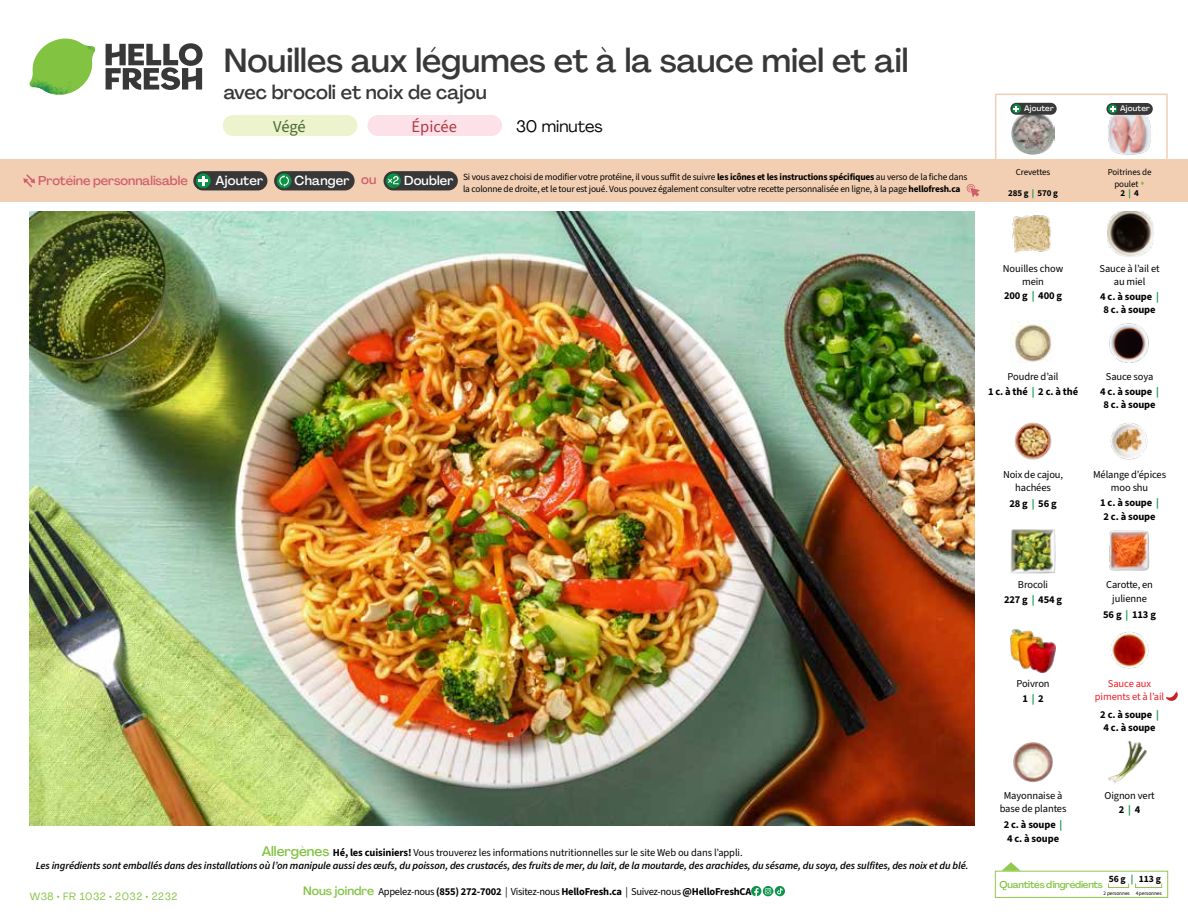
<style>
.page{position:relative;width:1188px;height:918px;background:#fff}
.page>*{position:absolute;margin:0;border:0;box-sizing:border-box;transform-origin:0 0}
.t1{font:500 33px "Agrandir";color:#383839}
.t2{font:500 19.5px "Agrandir";color:#383839}
.t3{font:16.5px "Agrandir";color:#000}
.t4{font:16.5px "Source Sans 3";color:#b33841}
.t5{font:16.5px "Source Sans 3";color:#476b32}
.t6{font:500 12.9px "Agrandir";letter-spacing:.015em;color:#fff}
.t7{font:500 12.75px "Agrandir";letter-spacing:-.005em;color:#d15f6a}
.t8{font:italic 600 10.5px/13.5px "Source Sans 3";letter-spacing:-.01em;color:#000;text-align:center}
.t9{font:700 10.5px/13.5px "Source Sans 3";letter-spacing:-.01em;color:#000;text-align:center}
.t10{font:10.5px/13.5px "Source Sans 3";letter-spacing:-.01em;color:#000;text-align:center}
.t11{font:10.5px/13.5px "Source Sans 3";letter-spacing:-.01em;color:#ed1d24;text-align:center}
.t12{font:10.5px "Agrandir";letter-spacing:.05em;color:#82c341}
.t13{font:500 9.75px "Agrandir";letter-spacing:-.025em;color:#82c341}
.t14{font:700 9.6px "Source Sans 3";color:#000}
.t15{font:9.45px/12px "Source Sans 3";letter-spacing:-.02em;color:#000}
.t16{font:9px/11.6px "Source Sans 3";letter-spacing:-.01em;color:#000;text-align:center}
.t17{font:700 9px "Source Sans 3";letter-spacing:-.01em;color:#000}
.t18{font:500 7.95px "Agrandir";letter-spacing:.025em;color:#fff}
.t19{font:5.25px "Source Sans 3";letter-spacing:-.01em;color:#000}
.s1{color:#d15f6a}
.s2{color:#8cba42}
.s3{color:#0b9446}
.s4{font-weight:700}
.s5{font-weight:700;color:#0b9446}
.s6{font-weight:400}
.s7{font-family:"Agrandir";font-weight:500;font-style:normal;font-size:13.5px;color:#82c341}
.s8{font-weight:700;font-style:normal}
.s9{font-weight:400;font-style:normal}
.s10{font-family:"Agrandir";font-weight:500;font-size:12px;color:#82c341}
</style>
<div class="page">
<svg style="left:106px;top:43px;width:97px;height:47px"></svg>
<svg style="left:34px;top:39px;width:59px;height:38px"></svg>
<img style="left:65px;top:39px;width:30px;height:25px">
<img style="left:33px;top:60px;width:56px;height:10px">
<img style="left:29px;top:64px;width:58px;height:31px">
<img style="left:64px;top:70px;width:25px;height:24px">
<img style="left:30px;top:211px;width:945px;height:615px">
<svg style="left:775px;top:886px;width:10px;height:10px"></svg>
<svg style="left:751px;top:886px;width:32px;height:10px"></svg>
<svg style="left:1002px;top:862px;width:19px;height:9px"></svg>
<div style="left:995px;top:871px;width:173px;height:27px;border:1px solid #91c84e"></div>
<div style="left:1108px;top:883px;width:21px;height:5px;border:1px solid #91c84e"></div>
<div style="left:1135px;top:883px;width:27px;height:5px;border:1px solid #91c84e"></div>
<img style="left:1011px;top:321px;width:41px;height:41px">
<img style="left:1109px;top:323px;width:40px;height:40px">
<img style="left:1014px;top:422px;width:38px;height:38px">
<img style="left:1110px;top:423px;width:38px;height:37px">
<img style="left:1011px;top:529px;width:45px;height:45px">
<img style="left:1109px;top:530px;width:41px;height:41px">
<img style="left:1011px;top:629px;width:45px;height:44px">
<img style="left:1013px;top:742px;width:40px;height:40px">
<img style="left:1108px;top:740px;width:39px;height:44px">
<img style="left:1108px;top:211px;width:45px;height:46px">
<img style="left:1012px;top:215px;width:39px;height:38px">
<img style="left:1110px;top:632px;width:39px;height:37px">
<svg style="left:1166px;top:690px;width:12px;height:11px"></svg>
<div style="left:0;top:160px;width:1188px;height:42px;background:#f2cfb3"></div>
<svg style="left:23px;top:174px;width:12px;height:13px"></svg>
<div style="left:384px;top:171px;width:74px;height:19px;background:#383839;border-radius:10px"></div>
<svg style="left:386px;top:173px;width:15px;height:15px"></svg>
<div style="left:389px;top:180px;width:11px;height:11px;background:#000;opacity:.35"></div>
<svg style="left:387px;top:176px;width:12px;height:8px"></svg>
<div style="left:274px;top:171px;width:81px;height:19px;background:#383839;border-radius:10px"></div>
<svg style="left:277px;top:173px;width:15px;height:15px"></svg>
<svg style="left:279px;top:175px;width:10px;height:12px"></svg>
<div style="left:193px;top:171px;width:74px;height:19px;background:#383839;border-radius:10px"></div>
<svg style="left:196px;top:173px;width:15px;height:15px"></svg>
<svg style="left:198px;top:176px;width:10px;height:10px"></svg>
<svg style="left:967px;top:184px;width:13px;height:13px"></svg>
<div style="left:995px;top:94px;width:173px;height:69px;border:2px solid #f2cfb3"></div>
<img style="left:1108px;top:114px;width:43px;height:41px">
<img style="left:1011px;top:115px;width:44px;height:40px">
<div style="left:1010px;top:103px;width:47px;height:12px;background:#383839;border-radius:6px"></div>
<svg style="left:1012px;top:104px;width:9px;height:9px"></svg>
<svg style="left:1014px;top:106px;width:5px;height:6px"></svg>
<div style="left:1106px;top:103px;width:47px;height:12px;background:#383839;border-radius:6px"></div>
<svg style="left:1108px;top:104px;width:9px;height:9px"></svg>
<svg style="left:1110px;top:106px;width:6px;height:6px"></svg>
<div style="left:223px;top:115px;width:134px;height:21px;background:#edf3cd;border-radius:10px"></div>
<div style="left:367px;top:115px;width:135px;height:21px;background:#fce1e9;border-radius:10px"></div>
<h1 class="t1" style="left:224px;top:40px;width:686px">Nouilles aux légumes et à la sauce miel et ail</h1>
<h2 class="t2" style="left:224px;top:80px;width:264px">avec brocoli et noix de cajou</h2>
<h3 class="t3" style="left:516px;top:116px;width:88px">30 minutes</h3>
<h3 class="t5" style="left:273px;top:116px;width:34px">Végé</h3>
<h3 class="t4" style="left:412px;top:116px;width:47px">Épicée</h3>
<p class="t18" style="left:1024px;top:104px;width:31px">Ajouter</p>
<p class="t18" style="left:1120px;top:104px;width:31px">Ajouter</p>
<p class="t7" style="left:38px;top:173px;width:151px">Protéine personnalisable</p>
<p class="t6" style="left:216px;top:172px;width:49px">Ajouter</p>
<p class="t6" style="left:295px;top:172px;width:83px">Changer <span class="s1">ou</span></p>
<p class="t6" style="left:404px;top:172px;width:51px">Doubler</p>
<p class="t16" style="left:1108px;top:166px;width:45px">Poitrines de poulet <span class="s2">▲</span></p>
<p class="t17" style="left:1120px;top:187px;width:20px">2 <span class="s3">|</span> 4</p>
<p class="t16" style="left:1016px;top:166px;width:36px">Crevettes</p>
<p class="t17" style="left:1008px;top:187px;width:51px">285 g <span class="s3">|</span> 570 g</p>
<p class="t15" style="left:463px;top:171px;width:506px">Si vous avez choisi de modifier votre protéine, il vous suffit de suivre <span class="s4">les icônes et les instructions spécifiques</span> au verso de la fiche dans la colonne de droite, et le tour est joué. Vous pouvez également consulter votre recette personnalisée en ligne, à la page <span class="s4">hellofresh.ca</span></p>
<p class="t10" style="left:1003px;top:261px;width:62px">Nouilles chow mein<br><span class="s4">200 g</span> <span class="s5">|</span> <span class="s4">400 g</span></p>
<p class="t10" style="left:1100px;top:261px;width:62px">Sauce à l’ail et au miel</p>
<p class="t9" style="left:1100px;top:290px;width:60px">4 c. à soupe <span class="s3">|<br></span>8 c. à soupe</p>
<p class="t9" style="left:988px;top:369px;width:92px;line-height:14.9px"><span class="s6">Poudre d’ail<br></span>1 c. à thé <span class="s3">|</span> 2 c. à thé</p>
<p class="t10" style="left:1100px;top:369px;width:60px;line-height:14.9px">Sauce soya<br><span class="s4">4 c. à soupe</span> <span class="s5">|</span></p>
<p class="t9" style="left:1104px;top:398px;width:54px">8 c. à soupe</p>
<p class="t10" style="left:1003px;top:467px;width:62px">Noix de cajou, hachées</p>
<p class="t9" style="left:1009px;top:497px;width:49px">28g <span class="s3">|</span> 56g</p>
<p class="t10" style="left:1093px;top:467px;width:75px">Mélange d’épices moo shu</p>
<p class="t9" style="left:1100px;top:496px;width:60px">1 c. à soupe <span class="s3">|<br></span>2 c. à soupe</p>
<p class="t9" style="left:1004px;top:577px;width:60px;line-height:14.9px"><span class="s6">Brocoli<br></span>227 g <span class="s3">|</span> 454 g</p>
<p class="t10" style="left:1106px;top:578px;width:48px">Carotte, en julienne</p>
<p class="t9" style="left:1103px;top:608px;width:54px">56 g <span class="s3">|</span> 113 g</p>
<p class="t8" style="left:36px;top:845px;width:934px"><span class="s7">Allergènes</span> <span class="s8">Hé, les cuisiniers!</span> <span class="s9">Vous trouverez les informations nutritionnelles sur le site Web ou dans l’appli.<br></span>Les ingrédients sont emballés dans des installations où l’on manipule aussi des œufs, du poisson, des crustacés, des fruits de mer, du lait, de la moutarde, des arachides, du sésame, du soya, des sulfites, des noix et du blé.</p>
<p class="t12" style="left:30px;top:890px;width:149px">W38 • FR 1032 • 2032 • 2232</p>
<p class="t9" style="left:303px;top:885px;width:450px"><span class="s10">Nous joindre</span> <span class="s6">Appelez-nous</span> (855) 272-7002 <span class="s6">| Visitez-nous</span> HelloFresh.ca <span class="s6">| Suivez-nous</span> @HelloFreshCA</p>
<p class="t10" style="left:1016px;top:676px;width:35px;line-height:14.9px">Poivron<br><span class="s4">1</span> <span class="s5">|</span> <span class="s4">2</span></p>
<p class="t11" style="left:1095px;top:677px;width:71px">Sauce aux piments et à l’ail</p>
<p class="t9" style="left:1100px;top:708px;width:60px">2 c. à soupe <span class="s3">|<br></span>4 c. à soupe</p>
<p class="t10" style="left:1000px;top:788px;width:68px">Mayonnaise à base de plantes</p>
<p class="t9" style="left:1004px;top:818px;width:60px">2 c. à soupe <span class="s3">|<br></span>4 c. à soupe</p>
<p class="t10" style="left:1104px;top:788px;width:52px;line-height:14.9px">Oignon vert<br><span class="s4">2</span> <span class="s5">|</span> <span class="s4">4</span></p>
<p class="t14" style="left:1109px;top:872px;width:54px">56 g <span class="s3">|</span> 113 g</p>
<p class="t19" style="left:1103px;top:890px;width:60px">2 personnes 4 personnes</p>
<p class="t13" style="left:1000px;top:878px;width:105px">Quantités d'ingrédients</p>
</div>
